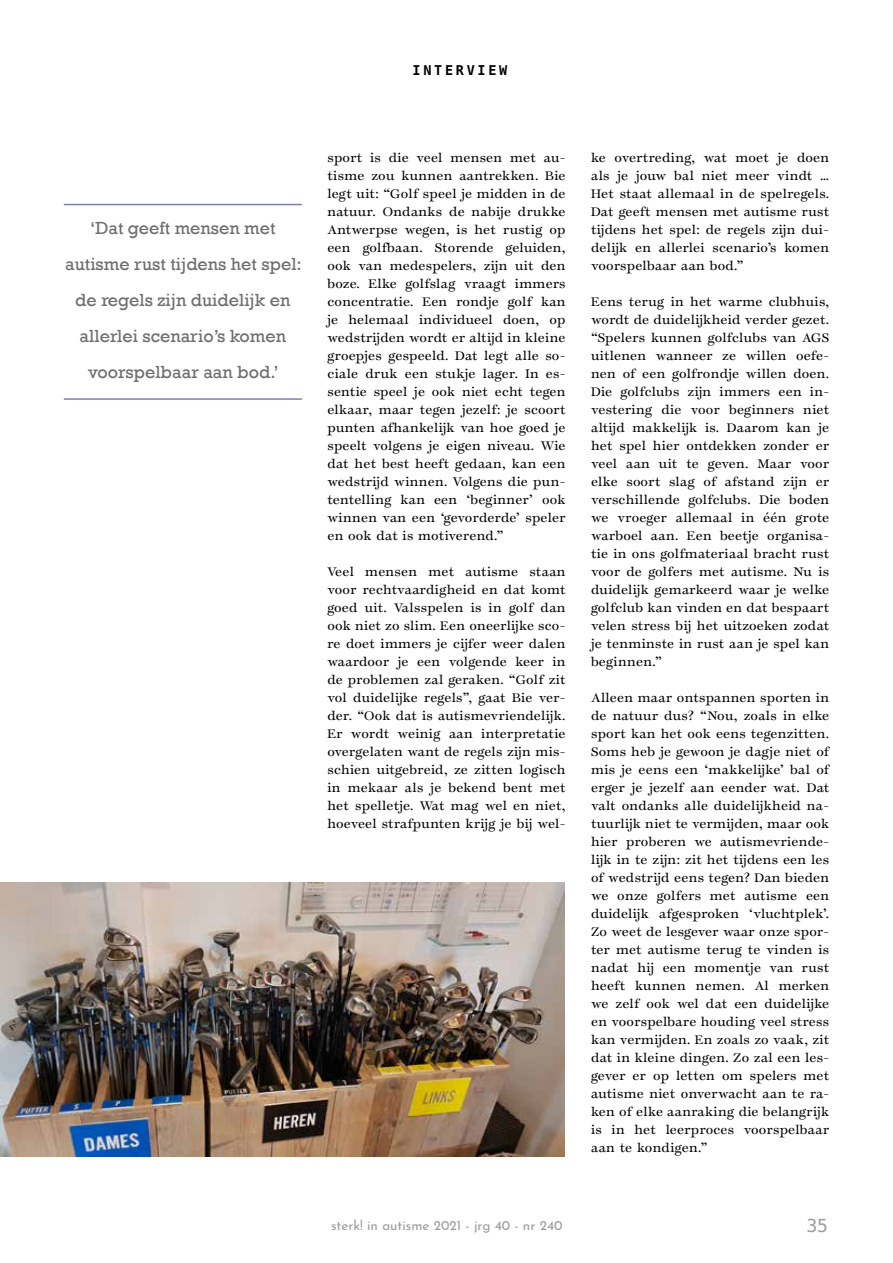
<style>
.page{position:relative;width:893px;height:1263px;background:#fff}
.page>*{position:absolute;margin:0;border:0;box-sizing:border-box;transform-origin:0 0}
.t1{font:18px/36px "Rockwell";color:#706f6f;text-align:center}
.t2{font:18px "Hack";color:#9d9d9c}
.t3{font:100 13.5px "Josefin Sans";color:#9d9d9c}
.t4{font:700 13.5px "Hack";letter-spacing:.2em;color:#000}
.t5{font:12px/18px "Temeraire";letter-spacing:.02em;color:#000;text-align:justify}
</style>
<div class="page">
<img style="left:0;top:882px;width:564px;height:275px">
<hr style="left:64px;top:398px;width:238px;height:2px;background:#817eae">
<hr style="left:64px;top:204px;width:238px;height:1px;background:#817eae">
<p class="t4" style="left:413px;top:62px;width:96px">INTERVIEW</p>
<h1 class="t1" style="left:65px;top:210px;width:238px">‘Dat geeft mensen met autisme rust tijdens het spel: de regels zijn duidelijk en allerlei scenario’s komen voorspelbaar aan bod.’</h1>
<p class="t5" style="left:327px;top:149px;width:240px">sport is die veel mensen met au&shy;tisme zou kunnen aantrekken. Bie legt uit: “Golf speel je midden in de natuur. Ondanks de nabije drukke Antwerpse wegen, is het rustig op een golfbaan. Storende geluiden, ook van medespelers, zijn uit den boze. Elke golfslag vraagt immers concentratie. Een rondje golf kan je helemaal individueel doen, op wedstrijden wordt er altijd in kleine groepjes gespeeld. Dat legt alle so&shy;ciale druk een stukje lager. In es&shy;sentie speel je ook niet echt tegen elkaar, maar tegen jezelf: je scoort punten afhankelijk van hoe goed je speelt volgens je eigen niveau. Wie dat het best heeft gedaan, kan een wedstrijd winnen. Volgens die pun&shy;tentelling kan een ‘beginner’ ook winnen van een ‘gevorderde’ speler en ook dat is motiverend.”</p>
<p class="t5" style="left:327px;top:563px;width:240px">Veel mensen met autisme staan voor rechtvaardigheid en dat komt goed uit. Valsspelen is in golf dan ook niet zo slim. Een oneerlijke sco&shy;re doet immers je cijfer weer dalen waardoor je een volgende keer in de problemen zal geraken. “Golf zit vol duidelijke regels”, gaat Bie ver&shy;der. “Ook dat is autismevriendelijk.<br>Er wordt weinig aan interpretatie overgelaten want de regels zijn mis&shy;schien uitgebreid, ze zitten logisch in mekaar als je bekend bent met het spelletje. Wat mag wel en niet, hoeveel strafpunten krijg je bij wel-</p>
<p class="t5" style="left:591px;top:149px;width:240px">ke overtreding, wat moet je doen als je jouw bal niet meer vindt … Het staat allemaal in de spelregels.<br>Dat geeft mensen met autisme rust tijdens het spel: de regels zijn dui&shy;delijk en allerlei scenario’s komen voorspelbaar aan bod.”</p>
<p class="t5" style="left:591px;top:293px;width:240px">Eens terug in het warme clubhuis, wordt de duidelijkheid verder gezet. “Spelers kunnen golfclubs van AGS uitlenen wanneer ze willen oefe&shy;nen of een golfrondje willen doen.<br>Die golfclubs zijn immers een in&shy;vestering die voor beginners niet altijd makkelijk is. Daarom kan je het spel hier ontdekken zonder er veel aan uit te geven. Maar voor elke soort slag of afstand zijn er verschillende golfclubs. Die boden we vroeger allemaal in één grote warboel aan. Een beetje organisa&shy;tie in ons golfmateriaal bracht rust voor de golfers met autisme. Nu is duidelijk gemarkeerd waar je welke golfclub kan vinden en dat bespaart velen stress bij het uitzoeken zodat je tenminste in rust aan je spel kan beginnen.”</p>
<p class="t5" style="left:591px;top:689px;width:240px">Alleen maar ontspannen sporten in de natuur dus? “Nou, zoals in elke sport kan het ook eens tegenzitten.<br>Soms heb je gewoon je dagje niet of mis je eens een ‘makkelijke’ bal of erger je jezelf aan eender wat. Dat valt ondanks alle duidelijkheid na&shy;tuurlijk niet te vermijden, maar ook hier proberen we autismevriende&shy;lijk in te zijn: zit het tijdens een les of wedstrijd eens tegen? Dan bieden we onze golfers met autisme een duidelijk afgesproken ‘vluchtplek’.<br>Zo weet de lesgever waar onze spor&shy;ter met autisme terug te vinden is nadat hij een momentje van rust heeft kunnen nemen. Al merken we zelf ook wel dat een duidelijke en voorspelbare houding veel stress kan vermijden. En zoals zo vaak, zit dat in kleine dingen. Zo zal een les&shy;gever er op letten om spelers met autisme niet onverwacht aan te ra&shy;ken of elke aanraking die belangrijk is in het leerproces voorspelbaar aan te kondigen.”</p>
<p class="t3" style="left:331px;top:1215px;width:233px">sterk! in autisme 2021 - jrg 40 - nr 240</p>
<h1 class="t2" style="left:806px;top:1214px;width:23px">35</h1>
</div>
